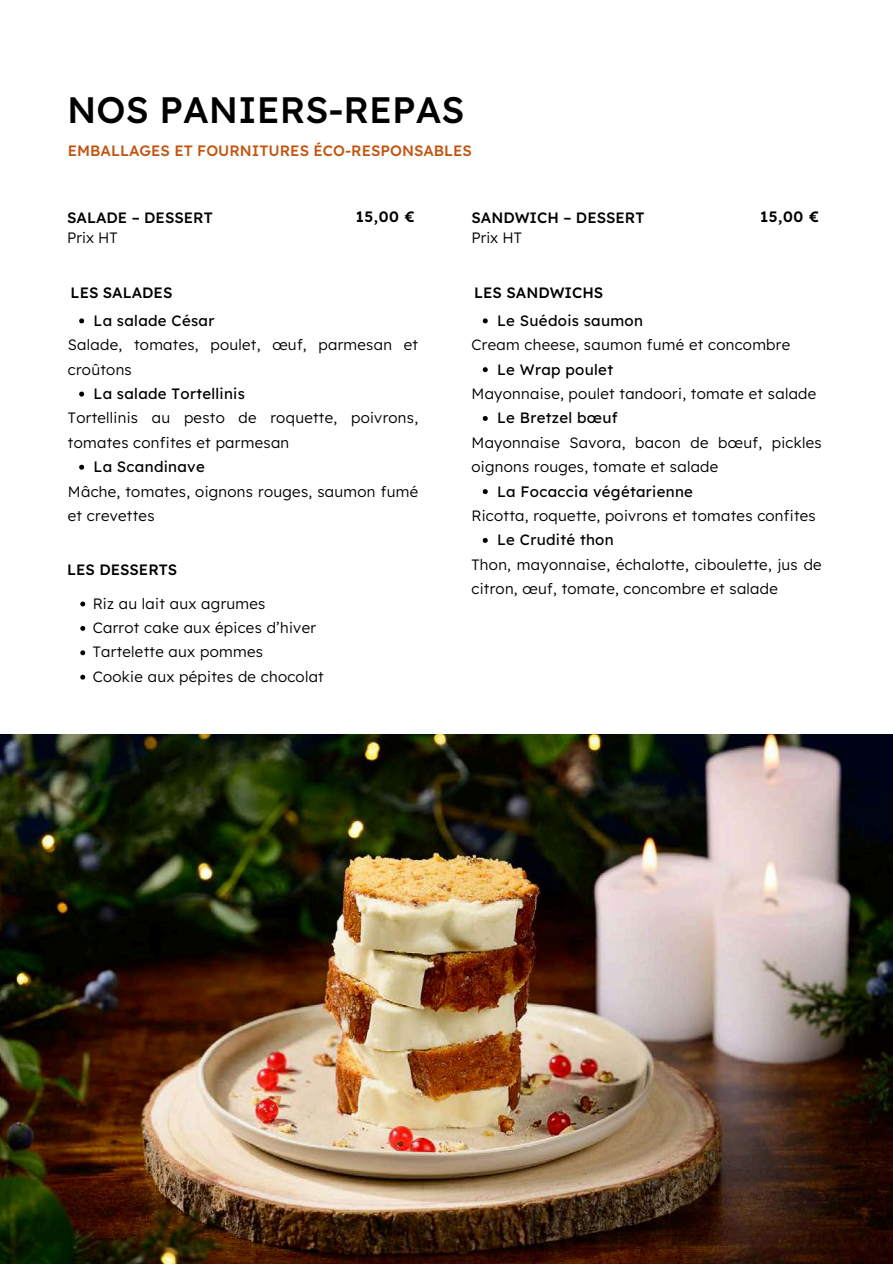
<style>
.page{position:relative;width:893px;height:1264px;background:#fff}
.page>*{position:absolute;margin:0;border:0;box-sizing:border-box;transform-origin:0 0}
.t1{font:500 36.75px "Lexend";color:#000}
.t2{font:300 15px/24.5px "Lexend";letter-spacing:.02em;color:#000}
.t3{font:15px "Lexend";letter-spacing:.02em;color:#000}
.t4{font:500 15px "Lexend";color:#000}
.t5{font:500 15px "Lexend";color:#c2540e}
.t6{font:600 15px "Lexend";letter-spacing:.04em;color:#000}
</style>
<div class="page">
<img style="left:0;top:734px;width:892px;height:529px">
<svg style="left:79px;top:318px;width:5px;height:5px"></svg>
<svg style="left:79px;top:391px;width:5px;height:5px"></svg>
<svg style="left:79px;top:465px;width:5px;height:5px"></svg>
<svg style="left:482px;top:318px;width:5px;height:5px"></svg>
<svg style="left:482px;top:367px;width:5px;height:5px"></svg>
<svg style="left:482px;top:416px;width:5px;height:5px"></svg>
<svg style="left:482px;top:489px;width:5px;height:5px"></svg>
<svg style="left:482px;top:538px;width:5px;height:5px"></svg>
<svg style="left:80px;top:601px;width:5px;height:5px"></svg>
<svg style="left:80px;top:626px;width:5px;height:5px"></svg>
<svg style="left:80px;top:650px;width:5px;height:5px"></svg>
<svg style="left:80px;top:674px;width:5px;height:5px"></svg>
<h1 class="t1" style="left:67px;top:86px;width:399px">NOS PANIERS-REPAS</h1>
<p class="t5" style="left:68px;top:141px;width:405px">EMBALLAGES ET FOURNITURES ÉCO-RESPONSABLES</p>
<p class="t4" style="left:67px;top:208px;width:147px">SALADE – DESSERT</p>
<p class="t2" style="left:67px;top:225px;width:52px">Prix HT</p>
<p class="t6" style="left:356px;top:207px;width:60px">15,00 €</p>
<p class="t4" style="left:471px;top:208px;width:174px">SANDWICH – DESSERT</p>
<p class="t2" style="left:471px;top:225px;width:52px">Prix HT</p>
<p class="t6" style="left:760px;top:207px;width:60px">15,00 €</p>
<p class="t4" style="left:71px;top:282px;width:103px">LES SALADES</p>
<p class="t3" style="left:93px;top:311px;width:122px">La salade César</p>
<p class="t2" style="left:68px;top:332px;width:352px">Salade, tomates, poulet, œuf, parmesan et croûtons</p>
<p class="t3" style="left:93px;top:384px;width:153px">La salade Tortellinis</p>
<p class="t2" style="left:68px;top:405px;width:352px">Tortellinis au pesto de roquette, poivrons, tomates confites et parmesan</p>
<p class="t3" style="left:93px;top:457px;width:113px">La Scandinave</p>
<p class="t2" style="left:68px;top:479px;width:352px">Mâche, tomates, oignons rouges, saumon fumé et crevettes</p>
<p class="t4" style="left:67px;top:560px;width:112px">LES DESSERTS</p>
<p class="t2" style="left:93px;top:591px;width:233px">Riz au lait aux agrumes<br>Carrot cake aux épices d’hiver<br>Tartelette aux pommes<br>Cookie aux pépites de chocolat</p>
<p class="t4" style="left:474px;top:282px;width:131px">LES SANDWICHS</p>
<p class="t3" style="left:497px;top:311px;width:147px">Le Suédois saumon</p>
<p class="t2" style="left:471px;top:332px;width:320px">Cream cheese, saumon fumé et concombre</p>
<p class="t3" style="left:497px;top:360px;width:118px">Le Wrap poulet</p>
<p class="t2" style="left:471px;top:381px;width:346px">Mayonnaise, poulet tandoori, tomate et salade</p>
<p class="t3" style="left:497px;top:408px;width:122px">Le Bretzel bœuf</p>
<p class="t2" style="left:471px;top:430px;width:352px">Mayonnaise Savora, bacon de bœuf, pickles oignons rouges, tomate et salade</p>
<p class="t3" style="left:497px;top:481px;width:197px">La Focaccia végétarienne</p>
<p class="t2" style="left:471px;top:503px;width:346px">Ricotta, roquette, poivrons et tomates confites</p>
<p class="t3" style="left:497px;top:530px;width:118px">Le Crudité thon</p>
<p class="t2" style="left:471px;top:552px;width:352px">Thon, mayonnaise, échalotte, ciboulette, jus de citron, œuf, tomate, concombre et salade</p>
</div>
